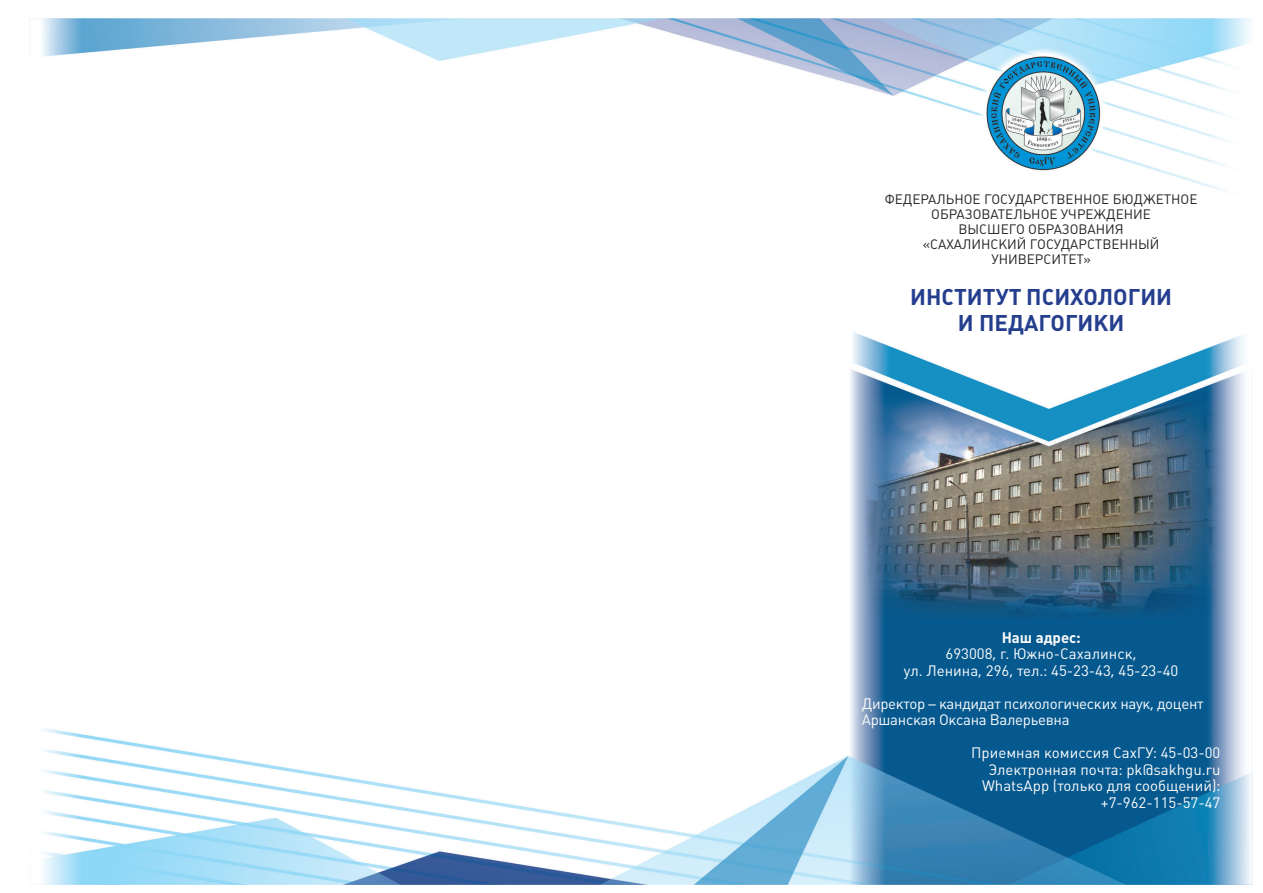
<style>
.page{position:relative;width:1263px;height:893px;background:#fff}
.page>*{position:absolute;margin:0;border:0;box-sizing:border-box;transform-origin:0 0}
.t1{font:700 22.5px/25.8px "Plumb C";color:#253f8e;text-align:center}
.Обычный{font:15px "Plumb C";color:#fcfcfc}
.Обычный-2{font:15px "Plumb C";letter-spacing:-.02em;color:#fcfcfc}
.Обычный-3{font:700 15px "Plumb C";color:#fcfcfc}
.Обычный-4{font:13.5px/15px "Plumb C";color:#231f20;text-align:center}
</style>
<div class="page">
<img style="left:42px;top:19px;width:1211px;height:865px">
<p class="Обычный-4" style="left:885px;top:192px;width:314px">ФЕДЕРАЛЬНОЕ ГОСУДАРСТВЕННОЕ БЮДЖЕТНОЕ<br>ОБРАЗОВАТЕЛЬНОЕ УЧРЕЖДЕНИЕ</p>
<p class="Обычный-4" style="left:959px;top:222px;width:167px">ВЫСШЕГО ОБРАЗОВАНИЯ</p>
<p class="Обычный-4" style="left:923px;top:237px;width:238px">«САХАЛИНСКИЙ ГОСУДАРСТВЕННЫЙ</p>
<p class="Обычный-4" style="left:991px;top:252px;width:101px">УНИВЕРСИТЕТ»</p>
<p class="t1" style="left:910px;top:284px;width:263px">ИНСТИТУТ ПСИХОЛОГИИ<br>И ПЕДАГОГИКИ</p>
<p class="Обычный-3" style="left:1002px;top:629px;width:80px">Наш адрес:</p>
<p class="Обычный" style="left:946px;top:645px;width:193px">693008, г. Южно-Сахалинск,</p>
<p class="Обычный" style="left:904px;top:662px;width:276px">ул. Ленина, 296, тел.: 45-23-43, 45-23-40</p>
<p class="Обычный-2" style="left:862px;top:695px;width:343px">Директор – кандидат психологических наук, доцент</p>
<p class="Обычный-2" style="left:862px;top:711px;width:209px">Аршанская Оксана Валерьевна</p>
<p class="Обычный" style="left:971px;top:744px;width:251px">Приемная комиссия СахГУ: 45-03-00</p>
<p class="Обычный" style="left:988px;top:761px;width:234px">Электронная почта: pk@sakhgu.ru</p>
<p class="Обычный" style="left:982px;top:777px;width:240px">WhatsApp (только для сообщений):</p>
<p class="Обычный" style="left:1101px;top:794px;width:121px">+7-962-115-57-47</p>
</div>
